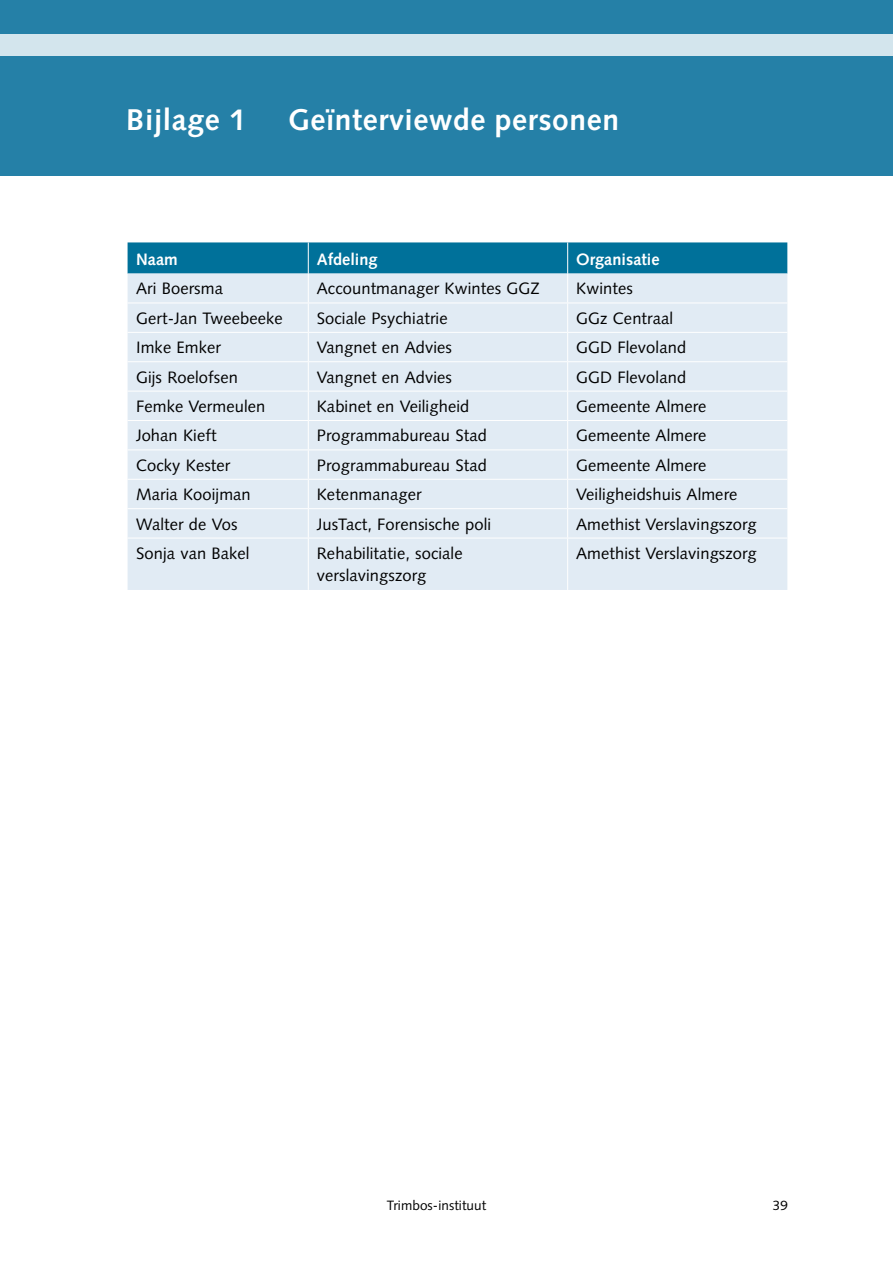
<style>
.page{position:relative;width:893px;height:1263px;background:#fff}
.page>*{position:absolute;margin:0;border:0;box-sizing:border-box;transform-origin:0 0}
.t1{font:700 30px "Syntax LT Std";letter-spacing:.02em;color:#fff}
.t2{font:16.5px/22.5px "Syntax LT Std";letter-spacing:.005em;color:#000}
.t3{font:700 16.5px "Syntax LT Std";color:#fff}
.t4{font:13.5px "Syntax LT Std";letter-spacing:.005em;color:#000}
</style>
<div class="page">
<div style="left:0;top:0;width:893px;height:175px;background:#2580a7"></div>
<div style="left:0;top:34px;width:893px;height:21px;background:#d3e5ed"></div>
<div style="left:128px;top:539px;width:659px;height:51px;background:#e1ebf4"></div>
<svg style="left:128px;top:242px;width:659px;height:296px;background:#cadeea"></svg>
<hr style="left:308px;top:538px;width:1px;height:52px;background:#fff">
<hr style="left:567px;top:538px;width:1px;height:52px;background:#fff">
<h1 class="t1" style="left:126px;top:102px;width:121px">Bijlage 1</h1>
<h1 class="t1" style="left:288px;top:102px;width:332px">Geïnterviewde personen</h1>
<p class="t3" style="left:136px;top:250px;width:43px">Naam</p>
<p class="t3" style="left:317px;top:250px;width:62px">Afdeling</p>
<p class="t3" style="left:576px;top:250px;width:85px">Organisatie</p>
<p class="t2" style="left:136px;top:278px;width:88px">Ari Boersma</p>
<p class="t2" style="left:317px;top:278px;width:224px">Accountmanager Kwintes GGZ</p>
<p class="t2" style="left:576px;top:278px;width:58px">Kwintes</p>
<p class="t2" style="left:136px;top:307px;width:148px">Gert-Jan Tweebeeke</p>
<p class="t2" style="left:317px;top:307px;width:132px">Sociale Psychiatrie</p>
<p class="t2" style="left:576px;top:307px;width:99px">GGz Centraal</p>
<p class="t2" style="left:136px;top:336px;width:86px">Imke Emker</p>
<p class="t2" style="left:317px;top:336px;width:137px">Vangnet en Advies</p>
<p class="t2" style="left:576px;top:336px;width:112px">GGD Flevoland</p>
<p class="t2" style="left:136px;top:366px;width:103px">Gijs Roelofsen</p>
<p class="t2" style="left:317px;top:366px;width:137px">Vangnet en Advies</p>
<p class="t2" style="left:576px;top:366px;width:112px">GGD Flevoland</p>
<p class="t2" style="left:136px;top:395px;width:131px">Femke Vermeulen</p>
<p class="t2" style="left:317px;top:395px;width:154px">Kabinet en Veiligheid</p>
<p class="t2" style="left:576px;top:395px;width:132px">Gemeente Almere</p>
<p class="t2" style="left:136px;top:424px;width:82px">Johan Kieft</p>
<p class="t2" style="left:317px;top:424px;width:172px">Programmabureau Stad</p>
<p class="t2" style="left:576px;top:424px;width:132px">Gemeente Almere</p>
<p class="t2" style="left:136px;top:454px;width:96px">Cocky Kester</p>
<p class="t2" style="left:317px;top:454px;width:172px">Programmabureau Stad</p>
<p class="t2" style="left:576px;top:454px;width:132px">Gemeente Almere</p>
<p class="t2" style="left:136px;top:483px;width:116px">Maria Kooijman</p>
<p class="t2" style="left:317px;top:483px;width:106px">Ketenmanager</p>
<p class="t2" style="left:576px;top:483px;width:163px">Veiligheidshuis Almere</p>
<p class="t2" style="left:136px;top:513px;width:103px">Walter de Vos</p>
<p class="t2" style="left:317px;top:513px;width:176px">JusTact, Forensische poli</p>
<p class="t2" style="left:576px;top:513px;width:182px">Amethist Verslavingszorg</p>
<p class="t2" style="left:136px;top:542px;width:115px">Sonja van Bakel</p>
<p class="t2" style="left:317px;top:542px;width:147px">Rehabilitatie, sociale verslavingszorg</p>
<p class="t2" style="left:576px;top:542px;width:182px">Amethist Verslavingszorg</p>
<p class="t4" style="left:387px;top:1197px;width:101px">Trimbos-instituut</p>
<p class="t4" style="left:773px;top:1197px;width:17px">39</p>
</div>
